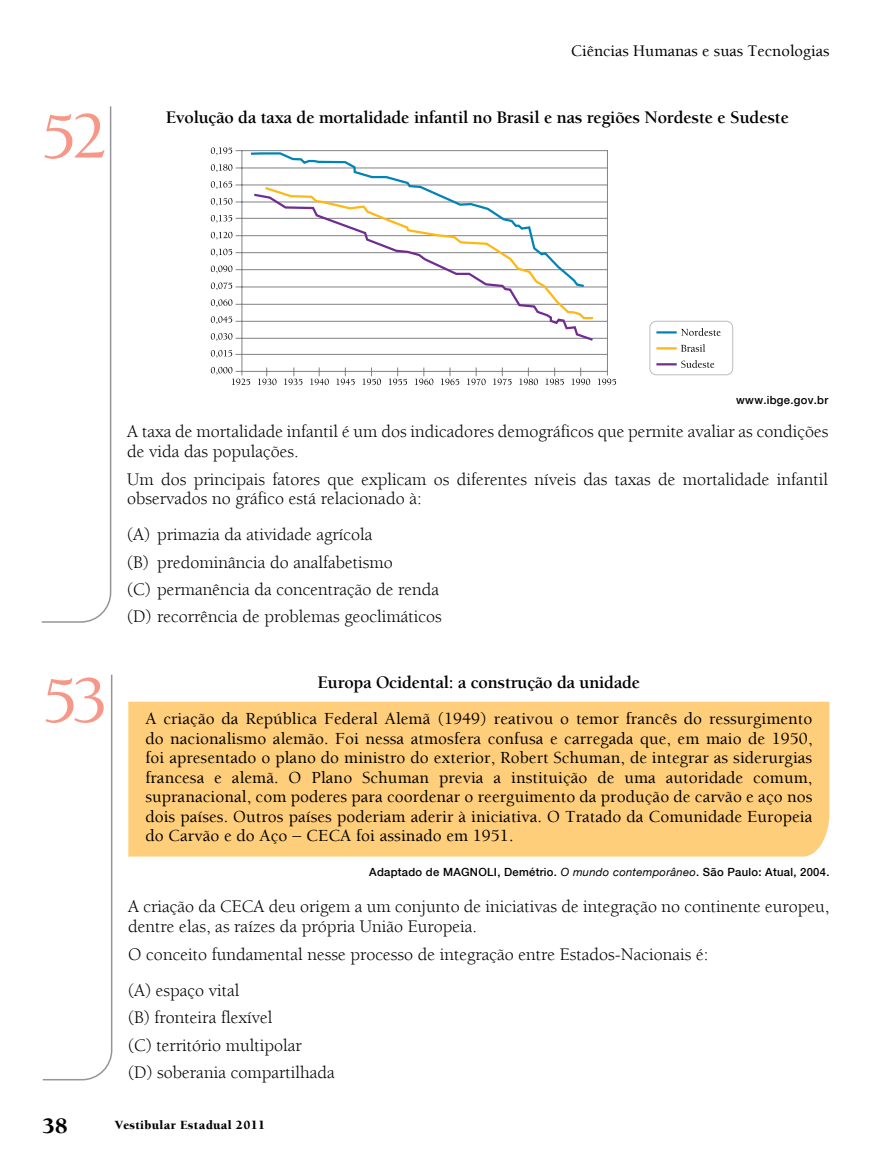
<style>
.page{position:relative;width:872px;height:1170px;background:#fff}
.page>*{position:absolute;margin:0;border:0;box-sizing:border-box;transform-origin:0 0}
.t1{font:500 67.5px "Berkeley";color:#f69787}
.t2{font:900 22.5px "Berkeley";color:#000}
.t3{font:18px/27.5px "Berkeley";color:#000}
.t4{font:700 18px "Berkeley";letter-spacing:-.01em;color:#000}
.t5{font:500 17.25px/19.5px "Berkeley";letter-spacing:.005em;color:#000;text-align:justify}
.t6{font:500 16.5px "Berkeley";color:#000}
.t7{font:900 12.75px "Berkeley";letter-spacing:.025em;color:#000}
.t8{font:500 11.25px "Helvetica Neue";letter-spacing:.025em;color:#000}
.s1{font-weight:400;font-style:italic}
</style>
<div class="page">
<svg style="left:42px;top:674px;width:71px;height:407px"></svg>
<div style="left:128px;top:701px;width:701px;height:155px;background:#ffce7b"></div>
<svg style="left:41px;top:106px;width:71px;height:517px"></svg>
<hr style="left:236px;top:150px;width:372px;height:1px;background:#808285">
<hr style="left:236px;top:168px;width:372px;height:1px;background:#808285">
<hr style="left:236px;top:185px;width:372px;height:1px;background:#808285">
<hr style="left:236px;top:202px;width:372px;height:1px;background:#808285">
<hr style="left:236px;top:218px;width:372px;height:1px;background:#808285">
<hr style="left:236px;top:235px;width:372px;height:1px;background:#808285">
<hr style="left:236px;top:252px;width:372px;height:1px;background:#808285">
<hr style="left:236px;top:269px;width:372px;height:1px;background:#808285">
<hr style="left:236px;top:287px;width:372px;height:1px;background:#808285">
<hr style="left:236px;top:304px;width:372px;height:1px;background:#808285">
<hr style="left:236px;top:321px;width:372px;height:1px;background:#808285">
<hr style="left:236px;top:338px;width:372px;height:1px;background:#808285">
<hr style="left:236px;top:354px;width:372px;height:1px;background:#808285">
<hr style="left:236px;top:371px;width:372px;height:1px;background:#808285">
<hr style="left:242px;top:150px;width:1px;height:225px;background:#808285">
<hr style="left:607px;top:150px;width:1px;height:225px;background:#808285">
<svg style="left:249px;top:151px;width:337px;height:137px"></svg>
<svg style="left:263px;top:185px;width:332px;height:7px"></svg>
<svg style="left:252px;top:192px;width:343px;height:149px"></svg>
<svg style="left:211px;top:147px;width:21px;height:8px"></svg>
<svg style="left:211px;top:164px;width:21px;height:8px"></svg>
<svg style="left:211px;top:181px;width:21px;height:8px"></svg>
<svg style="left:211px;top:198px;width:21px;height:8px"></svg>
<svg style="left:211px;top:215px;width:21px;height:8px"></svg>
<svg style="left:211px;top:232px;width:21px;height:8px"></svg>
<svg style="left:211px;top:249px;width:21px;height:7px"></svg>
<svg style="left:211px;top:265px;width:21px;height:8px"></svg>
<svg style="left:211px;top:282px;width:21px;height:8px"></svg>
<svg style="left:211px;top:299px;width:21px;height:8px"></svg>
<svg style="left:211px;top:316px;width:21px;height:8px"></svg>
<svg style="left:211px;top:333px;width:21px;height:8px"></svg>
<svg style="left:211px;top:350px;width:21px;height:8px"></svg>
<svg style="left:211px;top:367px;width:39px;height:18px"></svg>
<svg style="left:258px;top:367px;width:18px;height:18px"></svg>
<svg style="left:284px;top:367px;width:18px;height:18px"></svg>
<svg style="left:310px;top:367px;width:19px;height:18px"></svg>
<svg style="left:336px;top:367px;width:19px;height:18px"></svg>
<svg style="left:363px;top:367px;width:18px;height:18px"></svg>
<svg style="left:389px;top:367px;width:18px;height:18px"></svg>
<svg style="left:415px;top:367px;width:18px;height:18px"></svg>
<svg style="left:441px;top:367px;width:18px;height:18px"></svg>
<svg style="left:467px;top:367px;width:18px;height:18px"></svg>
<svg style="left:493px;top:367px;width:18px;height:18px"></svg>
<svg style="left:519px;top:367px;width:19px;height:18px"></svg>
<svg style="left:545px;top:367px;width:19px;height:18px"></svg>
<svg style="left:572px;top:367px;width:18px;height:18px"></svg>
<svg style="left:598px;top:378px;width:18px;height:7px"></svg>
<hr style="left:656px;top:331px;width:20px;height:2px;background:#0084b5">
<hr style="left:656px;top:347px;width:20px;height:2px;background:#fdb813">
<hr style="left:656px;top:363px;width:20px;height:2px;background:#702c91">
<svg style="left:681px;top:328px;width:39px;height:8px"></svg>
<svg style="left:681px;top:344px;width:24px;height:8px"></svg>
<svg style="left:681px;top:360px;width:33px;height:8px"></svg>
<div style="left:649px;top:321px;width:84px;height:54px;border:1px solid #bcbdc0;border-radius:6px"></div>
<h1 class="t1" style="left:41px;top:101px;width:67px">52</h1>
<p class="t6" style="left:571px;top:42px;width:260px">Ciências Humanas e suas Tecnologias</p>
<p class="t4" style="left:166px;top:108px;width:625px">Evolução da taxa de mortalidade infantil no Brasil e nas regiões Nordeste e Sudeste</p>
<p class="t8" style="left:736px;top:393px;width:94px">www.ibge.gov.br</p>
<p class="t3" style="left:127px;top:422px;width:702px;line-height:19.5px">A taxa de mortalidade infantil é um dos indicadores demográficos que permite avaliar as condições de vida das populações.</p>
<p class="t3" style="left:127px;top:469px;width:702px;line-height:19.5px">Um dos principais fatores que explicam os diferentes níveis das taxas de mortalidade infantil observados no gráfico está relacionado à:</p>
<p class="t3" style="left:127px;top:521px;width:316px">(A) primazia da atividade agrícola<br>(B) predominância do analfabetismo<br>(C) permanência da concentração de renda (D) recorrência de problemas geoclimáticos</p>
<h1 class="t1" style="left:43px;top:664px;width:67px">53</h1>
<p class="t4" style="left:317px;top:672px;width:324px">Europa Ocidental: a construção da unidade</p>
<p class="t5" style="left:145px;top:709px;width:668px">A criação da República Federal Alemã (1949) reativou o temor francês do ressurgimento do nacionalismo alemão. Foi nessa atmosfera confusa e carregada que, em maio de 1950, foi apresentado o plano do ministro do exterior, Robert Schuman, de integrar as siderurgias francesa e alemã. O Plano Schuman previa a instituição de uma autoridade comum, supranacional, com poderes para coordenar o reerguimento da produção de carvão e aço nos dois países. Outros países poderiam aderir à iniciativa. O Tratado da Comunidade Europeia do Carvão e do Aço CECA foi assinado em 1951.</p>
<p class="t8" style="left:369px;top:865px;width:462px">Adaptado de MAGNOLI, Demétrio. <span class="s1">O mundo contemporâneo</span>. São Paulo: Atual, 2004.</p>
<p class="t3" style="left:128px;top:897px;width:702px;line-height:19.5px">A criação da CECA deu origem a um conjunto de iniciativas de integração no continente europeu, dentre elas, as raízes da própria União Europeia.</p>
<p class="t3" style="left:128px;top:936px;width:581px;line-height:35.8px">O conceito fundamental nesse processo de integração entre Estados-Nacionais é: (A) espaço vital</p>
<p class="t3" style="left:128px;top:1004px;width:208px">(B) fronteira flexível<br>(C) território multipolar<br>(D) soberania compartilhada</p>
<p class="t2" style="left:43px;top:1113px;width:27px">38</p>
<p class="t7" style="left:115px;top:1118px;width:152px">Vestibular Estadual 2011</p>
</div>
